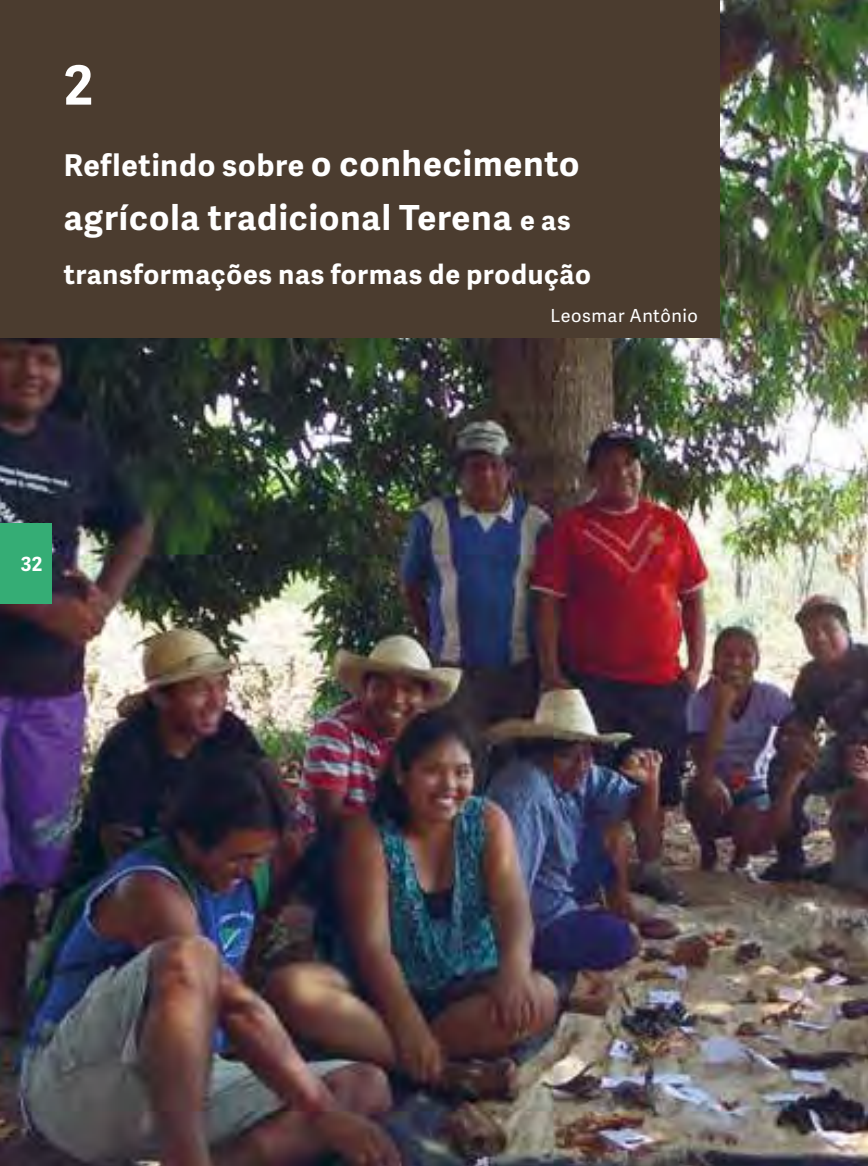
<style>
.page{position:relative;width:868px;height:1166px;background:#fff}
.page>*{position:absolute;margin:0;border:0;box-sizing:border-box;transform-origin:0 0}
.t1{font:700 54px "Adelle Sans";color:#fff}
.t2{font:700 34.5px "Adelle Sans";letter-spacing:.03em;color:#fff}
.t3{font:700 30px "Adelle Sans";letter-spacing:.03em;color:#fff}
.t4{font:700 27px "Adelle Sans";letter-spacing:.03em;color:#fff}
.t5{font:700 19.5px "Adelle Sans";color:#fff}
.t6{font:18px "Adelle Sans";letter-spacing:.03em;color:#fff}
.s1{font-size:34.5px}
.s2{font-size:27px}
</style>
<div class="page">
<img style="left:0;top:0;width:867px;height:1165px">
<div style="left:0;top:0;width:719px;height:337px;background:#4b3c2f"></div>
<div style="left:0;top:523px;width:51px;height:80px;background:#35ad75"></div>
<h1 class="t1" style="left:64px;top:46px;width:31px">2</h1>
<p class="t3" style="left:64px;top:143px;width:517px">Refletindo sobre <span class="s1">o conhecimento</span></p>
<p class="t2" style="left:64px;top:192px;width:508px">agrícola tradicional Terena <span class="s2">e as</span></p>
<p class="t4" style="left:64px;top:254px;width:528px">transformações nas formas de produção</p>
<p class="t6" style="left:550px;top:302px;width:149px">Leosmar Antônio</p>
<p class="t5" style="left:21px;top:549px;width:23px">32</p>
</div>
